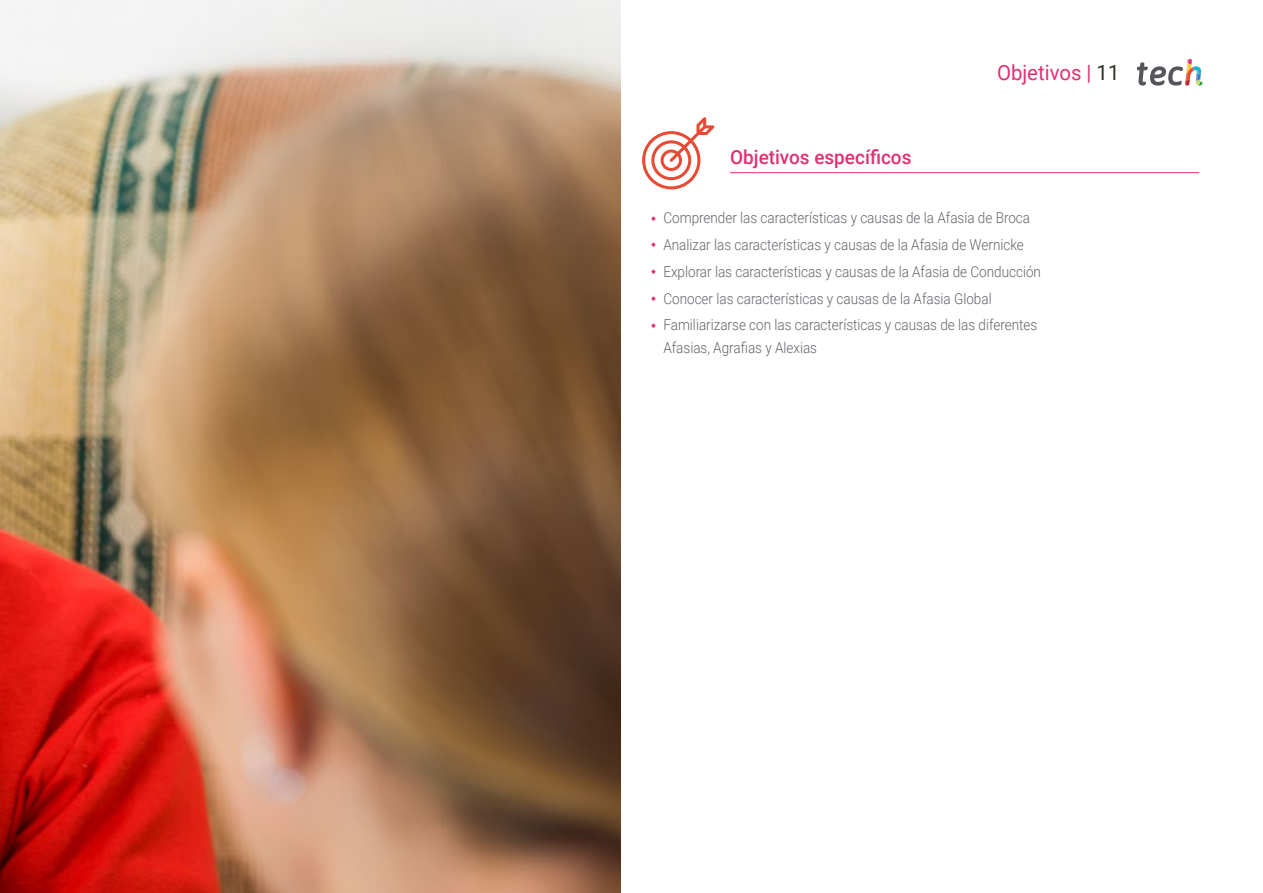
<style>
.page{position:relative;width:1263px;height:893px;background:#fff}
.page>*{position:absolute;margin:0;border:0;box-sizing:border-box;transform-origin:0 0}
.t1{font:21px "Roboto";color:#df3174}
.t2{font:500 19.5px "Roboto";color:#df3174}
.t3{font:300 15px/26.7px "Roboto";color:#61646a;scale:.9 1}
.s1{color:#312e20}
</style>
<div class="page">
<hr style="left:730px;top:172px;width:469px;height:1px;background:#df3174">
<svg style="left:642px;top:117px;width:72px;height:72px"></svg>
<img style="left:0;top:0;width:621px;height:893px">
<svg style="left:1137px;top:59px;width:65px;height:27px"></svg>
<h2 class="t2" style="left:730px;top:144px;width:183px">Objetivos específicos</h2>
<h1 class="t1" style="left:997px;top:57px;width:124px">Objetivos | <span class="s1">11</span></h1>
<p class="t3" style="left:663px;top:204px;width:421px">Comprender las características y causas de la Afasia de Broca Analizar las características y causas de la Afasia de Wernicke Explorar las características y causas de la Afasia de Conducción Conocer las características y causas de la Afasia Global Familiarizarse con las características y causas de las diferentes</p>
<p class="t3" style="left:663px;top:334px;width:172px">Afasias, Agrafias y Alexias</p>
</div>
